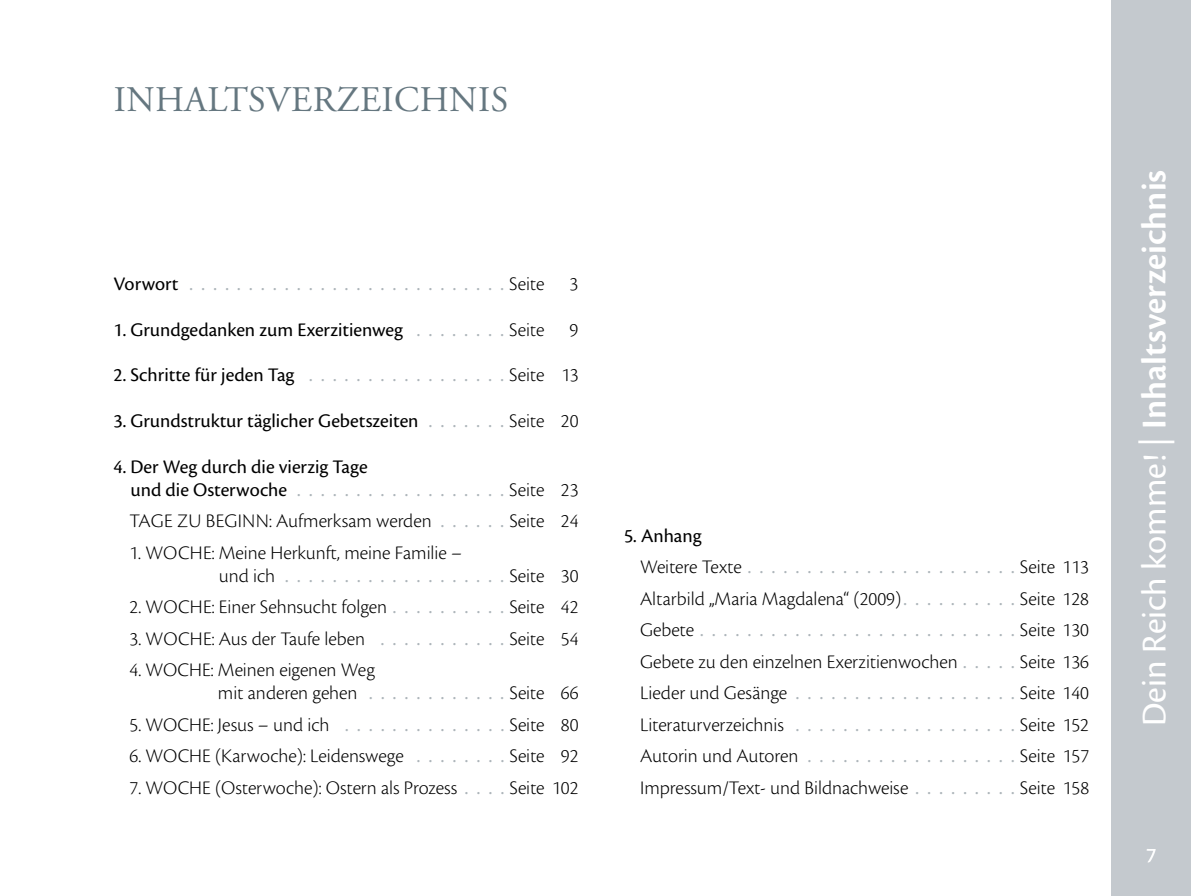
<style>
.page{position:relative;width:1191px;height:896px;background:#fff}
.page>*{position:absolute;margin:0;border:0;box-sizing:border-box;transform-origin:0 0}
.t1{font:600 36px "Cronos Pro";color:#fff}
.t2{font:36px "Adobe Garamond Pro";letter-spacing:.015em;color:#657780}
.t3{font:22px "Cronos Pro";color:#fff}
.t4{font:300 20px/31.4px "Cronos Pro";color:#000}
.t5{font:20px/23px "Cronos Pro";color:#000}
.t6{font:20px "Cronos Pro";color:#adb5ba}
.s1{color:#000}
.s2{font-weight:300;color:#000}
.s3{color:#adb5ba}
.s4{font-weight:300}
.s5{font-weight:400;color:#adb5ba}
.s6{font-weight:400}
</style>
<div class="page">
<div style="left:1111px;top:0;width:80px;height:896px;background:#c4c9ce"></div>
<h1 class="t2" style="left:114px;top:78px;width:396px">INHALTSVERZEICHNIS</h1>
<p class="t6" style="left:113px;top:272px;width:432px"><span class="s1">Vorwort</span> ...........................<span class="s2">Seite</span></p>
<p class="t4" style="left:569px;top:268px;width:10px">3</p>
<p class="t5" style="left:113px;top:318px;width:432px">1. Grundgedanken zum Exerzitienweg <span class="s3">. . . . . . . .</span> <span class="s4">Seite</span></p>
<p class="t4" style="left:569px;top:314px;width:10px">9</p>
<p class="t5" style="left:113px;top:364px;width:466px">2. Schritte für jeden Tag <span class="s3">. . . . . . . . . . . . . . . . .</span> <span class="s4">Seite 13</span></p>
<p class="t5" style="left:113px;top:409px;width:466px">3. Grundstruktur täglicher Gebetszeiten <span class="s3">. . . . . . .</span> <span class="s4">Seite 20</span></p>
<p class="t5" style="left:130px;top:455px;width:449px;text-indent:-17px">4. Der Weg durch die vierzig Tage<br>und die Osterwoche <span class="s3">..................</span><span class="s4">Seite 23</span></p>
<p class="t4" style="left:129px;top:505px;width:450px">TAGE ZU BEGINN: Aufmerksam werden <span class="s5">. . . . . .</span> Seite 24</p>
<p class="t4" style="left:219px;top:541px;width:361px;line-height:23px;text-indent:-89px">1. WOCHE: Meine Herkunft, meine Familie –<br>und ich <span class="s5">...................</span> Seite 30</p>
<p class="t4" style="left:129px;top:591px;width:450px">2. WOCHE: Einer Sehnsucht folgen <span class="s5">. . . . . . . . . .</span> Seite 42</p>
<p class="t4" style="left:129px;top:623px;width:450px">3. WOCHE: Aus der Taufe leben <span class="s5">. . . . . . . . . . .</span> Seite 54</p>
<p class="t4" style="left:218px;top:658px;width:362px;line-height:23px;text-indent:-88px">4. WOCHE: Meinen eigenen Weg<br>mit anderen gehen <span class="s5">. . . . . . . . . . . .</span> Seite 66</p>
<p class="t4" style="left:130px;top:709px;width:450px">5. WOCHE: Jesus – und ich <span class="s5">. . . . . . . . . . . . . .</span> Seite 80</p>
<p class="t4" style="left:130px;top:740px;width:450px">6. WOCHE (Karwoche): Leidenswege <span class="s5">. . . . . . . .</span> Seite 92</p>
<p class="t4" style="left:130px;top:772px;width:450px">7. WOCHE (Osterwoche): Ostern als Prozess <span class="s5">. . . .</span> Seite 102</p>
<p class="t4" style="left:640px;top:520px;width:450px;text-indent:-16px"><span class="s6">5. Anhang<br></span>Weitere Texte <span class="s5">...................... .</span>Seite113<br>Altarbild „Maria Magdalena“ (2009)<span class="s5">. . . . . . . . . .</span> Seite 128<br>Gebete <span class="s5">.......................... .</span>Seite130<br>Gebete zu den einzelnen Exerzitienwochen <span class="s5">. . . . .</span> Seite 136<br>Lieder und Gesänge <span class="s5">. . . . . . . . . . . . . . . . . . .</span> Seite 140<br>Literaturverzeichnis <span class="s5">. . . . . . . . . . . . . . . . . . .</span> Seite 152<br>Autorin und Autoren <span class="s5">. . . . . . . . . . . . . . . . . .</span> Seite 157<br>Impressum/Text- und Bildnachweise <span class="s5">. . . . . . . . .</span> Seite 158</p>
<h1 class="t1" style="left:1133px;top:726px;width:558px;rotate:-90deg"><span class="s6">Dein Reich komme! |</span> Inhaltsverzeichnis</h1>
<p class="t3" style="left:1146px;top:842px;width:12px">7</p>
</div>
